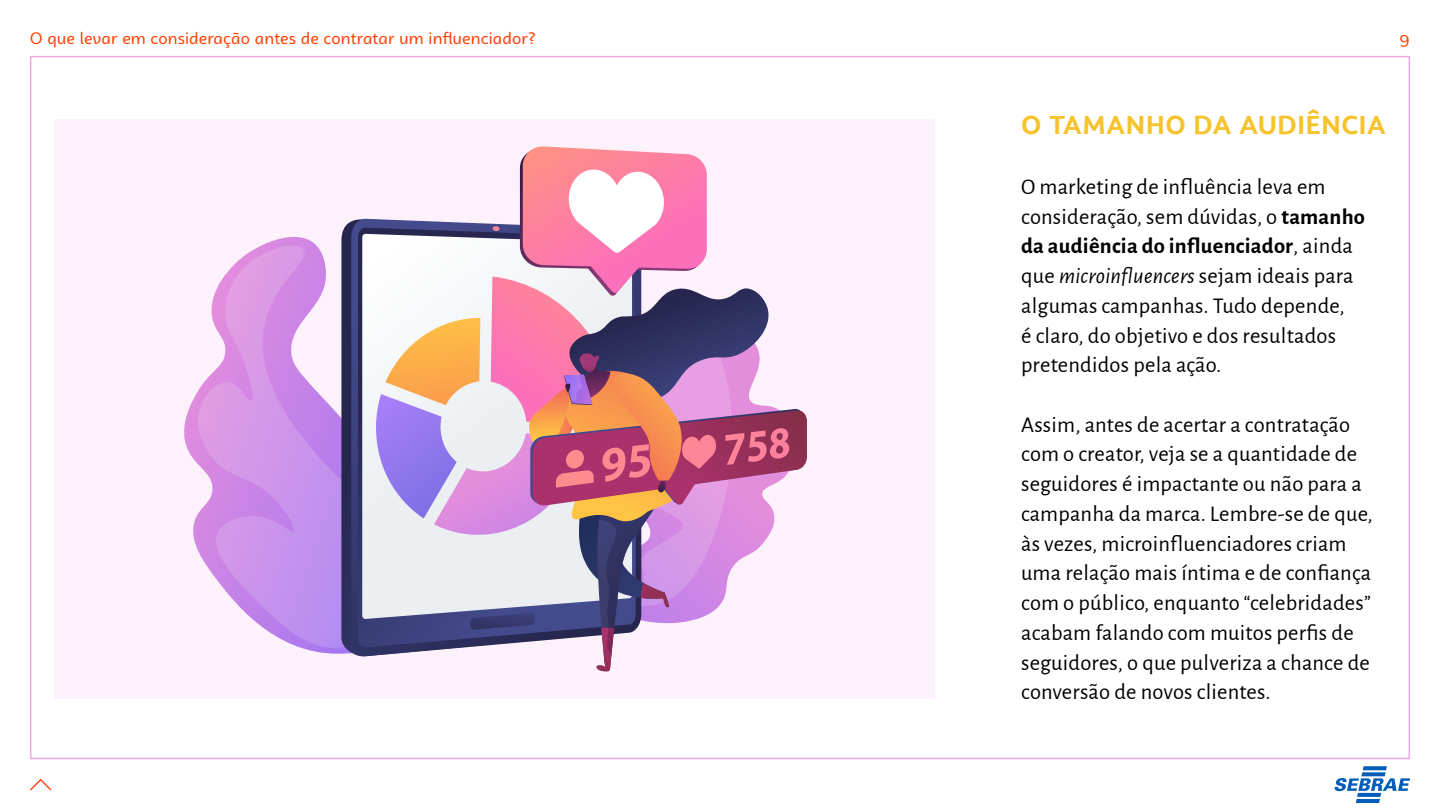
<style>
.page{position:relative;width:1440px;height:810px;background:#fff}
.page>*{position:absolute;margin:0;border:0;box-sizing:border-box;transform-origin:0 0}
.t1{font:700 26.25px "Campuni";letter-spacing:.01em;color:#f5c32e}
.t2{font:22.5px/29.7px "Alegreya Sans";letter-spacing:.01em;color:#000}
.t3{font:16.5px "Campuni";letter-spacing:.01em;color:#ff3f00}
.s1{font-weight:700}
.s2{font-style:italic}
</style>
<div class="page">
<svg style="left:30px;top:778px;width:22px;height:13px"></svg>
<svg style="left:1335px;top:766px;width:75px;height:37px"></svg>
<div style="left:54px;top:120px;width:880px;height:579px;background:#fdf2fb"></div>
<svg style="left:184px;top:237px;width:157px;height:417px"></svg>
<svg style="left:198px;top:246px;width:143px;height:402px"></svg>
<svg style="left:341px;top:221px;width:10px;height:433px;background:#33325e"></svg>
<svg style="left:351px;top:219px;width:25px;height:438px;background:#373b70"></svg>
<svg style="left:362px;top:234px;width:14px;height:385px"></svg>
<svg style="left:376px;top:146px;width:431px;height:526px"></svg>
<p class="t3" style="left:30px;top:28px;width:507px">O que levar em consideração antes de contratar um influenciador?</p>
<p class="t3" style="left:1400px;top:28px;width:12px">9</p>
<h3 class="t1" style="left:1021px;top:109px;width:366px">O TAMANHO DA AUDIÊNCIA</h3>
<p class="t2" style="left:1021px;top:171px;width:345px">O marketing de influência leva em consideração, sem dúvidas, o <span class="s1">tamanho da audiência do influenciador</span>, ainda que <span class="s2">microinfluencers</span> sejam ideais para algumas campanhas. Tudo depende,<br>é claro, do objetivo e dos resultados pretendidos pela ação.</p>
<p class="t2" style="left:1021px;top:408px;width:353px">Assim, antes de acertar a contratação com o creator, veja se a quantidade de seguidores é impactante ou não para a campanha da marca. Lembre-se de que, às vezes, microinfluenciadores criam uma relação mais íntima e de confiança com o público, enquanto “celebridades” acabam falando com muitos perfis de seguidores, o que pulveriza a chance de conversão de novos clientes.</p>
</div>
